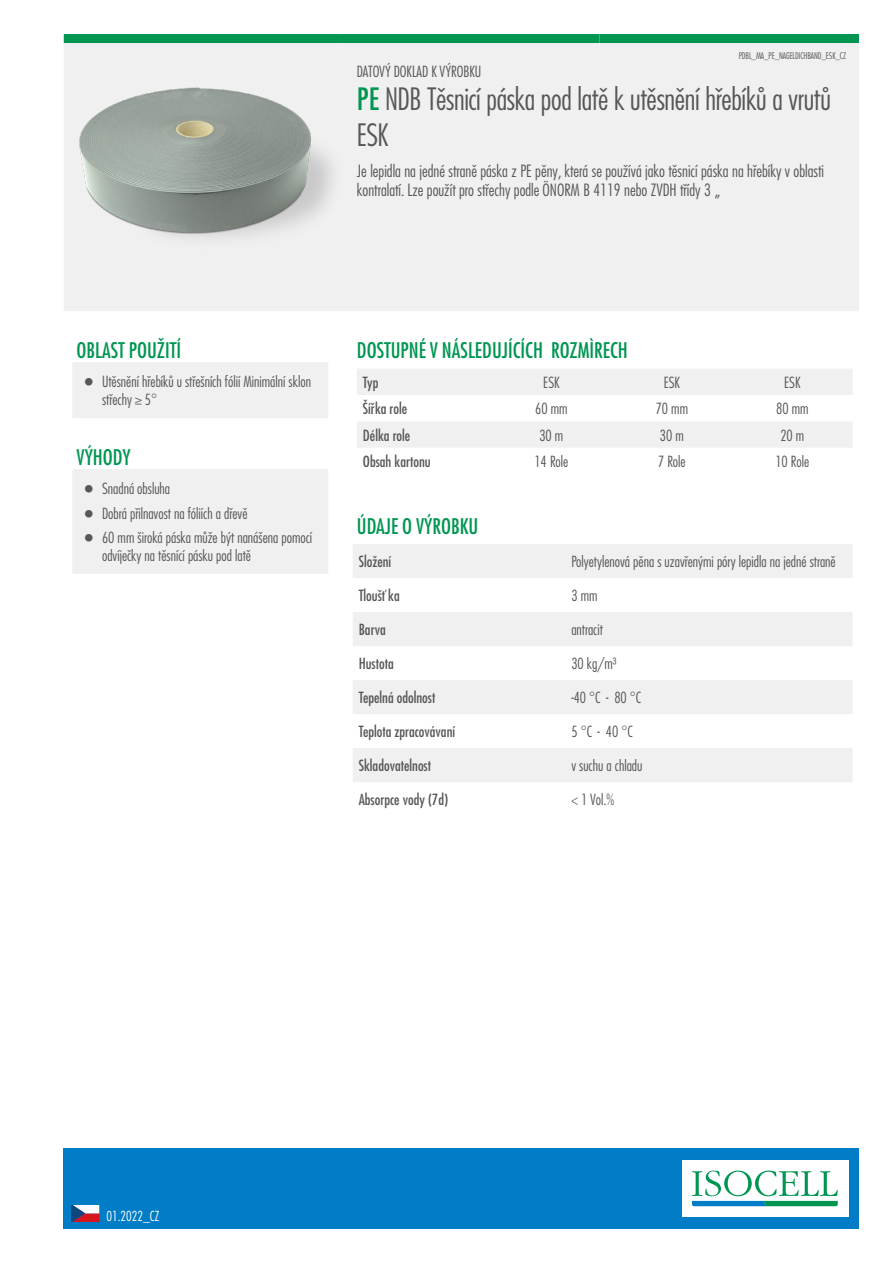
<style>
.page{position:relative;width:893px;height:1263px;background:#fff}
.page>*{position:absolute;margin:0;border:0;box-sizing:border-box;transform-origin:0 0}
.t1{font:300 condensed 30px/36px "Futura LT Pro";letter-spacing:-.01em;color:#575756}
.t2{font:500 condensed 21px "Futura LT Pro";color:#009652}
.t3{font:300 condensed 16.5px/19.8px "Futura LT Pro";color:#575756}
.t4{font:300 condensed 15px/24.5px "Futura LT Pro";color:#575756}
.t5{font:500 condensed 15px "Futura LT Pro";color:#575756}
.t6{font:300 condensed 13.5px "Futura LT Pro";color:#fff}
.t7{font:300 condensed 9px "Futura LT Pro";letter-spacing:-.01em;color:#575756}
.s1{font-weight:500;color:#009652}
</style>
<div class="page">
<div style="left:64px;top:1148px;width:795px;height:81px;background:#007dc6"></div>
<div style="left:682px;top:1160px;width:166px;height:57px;background:#fff"></div>
<svg style="left:692px;top:1170px;width:146px;height:36px"></svg>
<svg style="left:71px;top:1205px;width:28px;height:16px"></svg>
<div style="left:64px;top:43px;width:795px;height:268px;background:#f0f0f0"></div>
<div style="left:64px;top:34px;width:276px;height:9px;background:#009652"></div>
<div style="left:340px;top:34px;width:259px;height:9px;background:#009652"></div>
<div style="left:599px;top:34px;width:260px;height:9px;background:#009652"></div>
<svg style="left:72px;top:362px;width:256px;height:212px;fill:#f0f0f0"></svg>
<svg style="left:357px;top:369px;width:495px;height:79px"></svg>
<svg style="left:353px;top:544px;width:499px;height:238px;fill:#f0f0f0"></svg>
<img style="left:64px;top:64px;width:281px;height:196px">
<svg style="left:85px;top:378px;width:8px;height:8px"></svg>
<svg style="left:85px;top:485px;width:8px;height:8px"></svg>
<svg style="left:85px;top:510px;width:8px;height:7px"></svg>
<svg style="left:85px;top:534px;width:8px;height:7px"></svg>
<p class="t7" style="left:739px;top:50px;width:109px">PDBL_MA_PE_NAGELDICHBAND_ESK_CZ</p>
<h1 class="t1" style="left:357px;top:81px;width:475px"><span class="s1">PE</span> NDB Těsnicí páska pod latě k utěsnění hřebíků a vrutů<br>ESK</h1>
<p class="t3" style="left:357px;top:161px;width:469px">Je lepidla na jedné straně páska z PE pěny, která se používá jako těsnicí páska na hřebíky v oblasti kontralatí. Lze použít pro střechy podle ÖNORM B 4119 nebo ZVDH třídy 3 „</p>
<p class="t4" style="left:357px;top:59px;width:126px">DATOVÝ DOKLAD K VÝROBKU</p>
<h2 class="t2" style="left:77px;top:336px;width:106px">OBLAST POUŽITÍ</h2>
<p class="t4" style="left:102px;top:373px;width:210px;line-height:18px">Utěsnění hřebíků u střešních fólií Minimální sklon střechy ≥ 5°</p>
<h2 class="t2" style="left:77px;top:443px;width:56px">VÝHODY</h2>
<p class="t4" style="left:102px;top:476px;width:212px">Snadná obsluha<br>Dobrá přilnavost na fóliích a dřevě<br>60 mm široká páska může být nanášena pomocí</p>
<p class="t4" style="left:102px;top:543px;width:150px">odvíječky na těsnící pásku pod latě</p>
<h2 class="t2" style="left:357px;top:336px;width:272px">DOSTUPNÉ V NÁSLEDUJÍCÍCH ROZMÌRECH</h2>
<p class="t5" style="left:363px;top:372px;width:17px">Typ</p>
<p class="t4" style="left:543px;top:370px;width:18px">ESK</p>
<p class="t4" style="left:664px;top:370px;width:18px">ESK</p>
<p class="t4" style="left:784px;top:370px;width:18px">ESK</p>
<p class="t5" style="left:363px;top:398px;width:46px">Šířka role</p>
<p class="t4" style="left:535px;top:396px;width:34px">60 mm</p>
<p class="t4" style="left:656px;top:396px;width:34px">70 mm</p>
<p class="t4" style="left:776px;top:396px;width:34px">80 mm</p>
<p class="t5" style="left:363px;top:425px;width:49px">Délka role</p>
<p class="t4" style="left:539px;top:423px;width:25px">30 m</p>
<p class="t4" style="left:660px;top:423px;width:25px">30 m</p>
<p class="t4" style="left:780px;top:423px;width:25px">20 m</p>
<p class="t5" style="left:363px;top:451px;width:69px">Obsah kartonu</p>
<p class="t4" style="left:534px;top:449px;width:35px">14 Role</p>
<p class="t4" style="left:658px;top:449px;width:29px">7 Role</p>
<p class="t4" style="left:775px;top:449px;width:35px">10 Role</p>
<h2 class="t2" style="left:357px;top:511px;width:123px">ÚDAJE O VÝROBKU</h2>
<p class="t5" style="left:359px;top:551px;width:34px">Složení</p>
<p class="t4" style="left:571px;top:549px;width:266px">Polyetylenová pěna s uzavřenými póry lepidla na jedné straně</p>
<p class="t5" style="left:359px;top:585px;width:43px">Tloušť ka</p>
<p class="t4" style="left:571px;top:583px;width:28px">3 mm</p>
<p class="t5" style="left:359px;top:619px;width:29px">Barva</p>
<p class="t4" style="left:571px;top:617px;width:33px">antracit</p>
<p class="t5" style="left:359px;top:653px;width:37px">Hustota</p>
<p class="t4" style="left:571px;top:651px;width:47px">30 kg/m³</p>
<p class="t5" style="left:359px;top:687px;width:78px">Tepelná odolnost</p>
<p class="t4" style="left:571px;top:685px;width:72px">-40 °C - 80 °C</p>
<p class="t5" style="left:359px;top:721px;width:98px">Teplota zpracovávaní</p>
<p class="t4" style="left:571px;top:719px;width:63px">5 °C - 40 °C</p>
<p class="t5" style="left:359px;top:755px;width:74px">Skladovatelnost</p>
<p class="t4" style="left:571px;top:753px;width:73px">v suchu a chladu</p>
<p class="t5" style="left:359px;top:789px;width:91px">Absorpce vody (7d)</p>
<p class="t4" style="left:571px;top:787px;width:44px">&lt; 1 Vol.%</p>
<p class="t6" style="left:107px;top:1208px;width:54px">01.2022_CZ</p>
</div>
